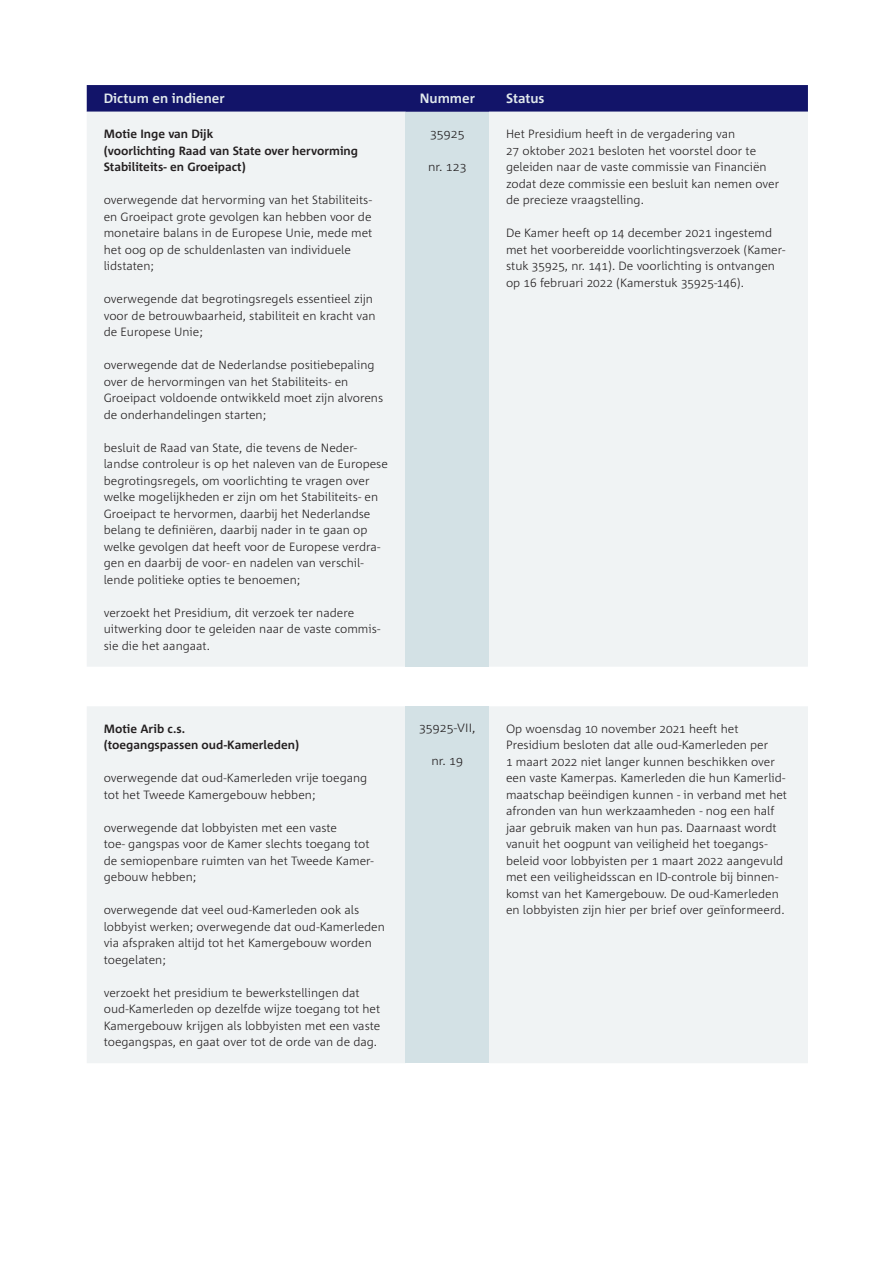
<style>
.page{position:relative;width:893px;height:1263px;background:#fff}
.page>*{position:absolute;margin:0;border:0;box-sizing:border-box;transform-origin:0 0}
.t1{font:700 13.5px "Corpid C1 s";color:#e1e9ec}
.t2{font:300 12px/16.5px "Corpid C1 s";color:#231f20}
.t3{font:700 12px/16.5px "Corpid C1 s";color:#231f20}
.t4{font:300 12px "Corpid C1 s";color:#231f20;scale:1.05 1}
</style>
<div class="page">
<svg style="left:87px;top:85px;width:721px;height:27px;background:#15176b"></svg>
<div style="left:87px;top:112px;width:721px;height:555px;background:#f0f3f4"></div>
<div style="left:406px;top:112px;width:83px;height:555px;background:#d3e1e5"></div>
<div style="left:87px;top:706px;width:721px;height:357px;background:#f0f3f4"></div>
<div style="left:406px;top:706px;width:83px;height:357px;background:#d3e1e5"></div>
<p class="t1" style="left:104px;top:90px;width:123px">Dictum en indiener</p>
<p class="t1" style="left:420px;top:90px;width:57px">Nummer</p>
<p class="t1" style="left:506px;top:90px;width:40px">Status</p>
<p class="t3" style="left:104px;top:125px;width:256px">Motie Inge van Dijk<br>(voorlichting Raad van State over hervorming<br>Stabiliteits- en Groeipact)</p>
<p class="t2" style="left:104px;top:191px;width:270px">overwegende dat hervorming van het Stabiliteits&shy;en Groeipact grote gevolgen kan hebben voor de monetaire balans in de Europese Unie, mede met het oog op de schuldenlasten van individuele lidstaten;</p>
<p class="t2" style="left:104px;top:290px;width:273px">overwegende dat begrotingsregels essentieel zijn voor de betrouwbaarheid, stabiliteit en kracht van de Europese Unie;</p>
<p class="t2" style="left:104px;top:356px;width:281px">overwegende dat de Nederlandse positiebepaling over de hervormingen van het Stabiliteits- en Groeipact voldoende ontwikkeld moet zijn alvorens de onderhandelingen starten;</p>
<p class="t2" style="left:104px;top:439px;width:286px">besluit de Raad van State, die tevens de Neder&shy;landse controleur is op het naleven van de Europese begrotingsregels, om voorlichting te vragen over welke mogelijkheden er zijn om het Stabiliteits- en Groeipact te hervormen, daarbij het Nederlandse belang te definiëren, daarbij nader in te gaan op welke gevolgen dat heeft voor de Europese verdra&shy;gen en daarbij de voor- en nadelen van verschil&shy;lende politieke opties te benoemen;</p>
<p class="t2" style="left:104px;top:604px;width:278px">verzoekt het Presidium, dit verzoek ter nadere uitwerking door te geleiden naar de vaste commis&shy;sie die het aangaat.</p>
<p class="t2" style="left:506px;top:125px;width:275px">Het Presidium heeft in de vergadering van<br>27 oktober 2021 besloten het voorstel door te geleiden naar de vaste commissie van Financiën zodat deze commissie een besluit kan nemen over de precieze vraagstelling.</p>
<p class="t2" style="left:506px;top:224px;width:281px">De Kamer heeft op 14 december 2021 ingestemd met het voorbereidde voorlichtingsverzoek (Kamer&shy;stuk 35925, nr. 141). De voorlichting is ontvangen op 16 februari 2022 (Kamerstuk 35925-146).</p>
<p class="t4" style="left:430px;top:126px;width:35px">35925</p>
<p class="t4" style="left:428px;top:159px;width:38px">nr. 123</p>
<p class="t3" style="left:104px;top:720px;width:197px">Motie Arib c.s.<br>(toegangspassen oud-Kamerleden)</p>
<p class="t2" style="left:104px;top:769px;width:265px">overwegende dat oud-Kamerleden vrije toegang tot het Tweede Kamergebouw hebben;</p>
<p class="t2" style="left:104px;top:819px;width:271px">overwegende dat lobbyisten met een vaste<br>toe- gangspas voor de Kamer slechts toegang tot de semiopenbare ruimten van het Tweede Kamer&shy;gebouw hebben;</p>
<p class="t2" style="left:104px;top:901px;width:283px">overwegende dat veel oud-Kamerleden ook als lobbyist werken; overwegende dat oud-Kamerleden via afspraken altijd tot het Kamergebouw worden toegelaten;</p>
<p class="t2" style="left:104px;top:984px;width:278px">verzoekt het presidium te bewerkstellingen dat oud-Kamerleden op dezelfde wijze toegang tot het Kamergebouw krijgen als lobbyisten met een vaste toegangspas, en gaat over tot de orde van de dag.</p>
<p class="t4" style="left:419px;top:720px;width:55px">35925-VII,</p>
<p class="t4" style="left:431px;top:753px;width:32px">nr. 19</p>
<p class="t2" style="left:506px;top:720px;width:283px">Op woensdag 10 november 2021 heeft het Presidium besloten dat alle oud-Kamerleden per<br>1 maart 2022 niet langer kunnen beschikken over een vaste Kamerpas. Kamerleden die hun Kamerlid&shy;maatschap beëindigen kunnen - in verband met het afronden van hun werkzaamheden - nog een half jaar gebruik maken van hun pas. Daarnaast wordt vanuit het oogpunt van veiligheid het toegangs&shy;beleid voor lobbyisten per 1 maart 2022 aangevuld met een veiligheidsscan en ID-controle bij binnen&shy;komst van het Kamergebouw. De oud-Kamerleden en lobbyisten zijn hier per brief over geïnformeerd.</p>
</div>
